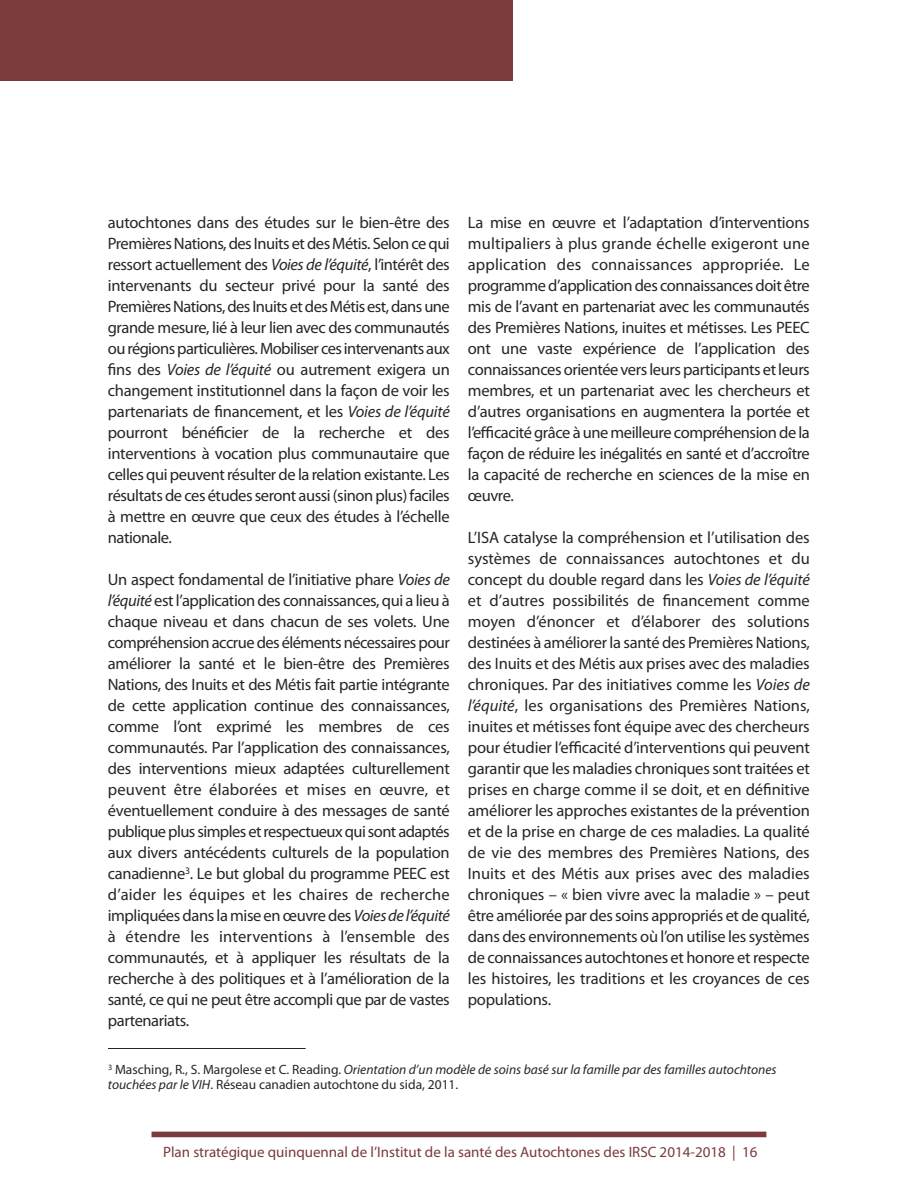
<style>
.page{position:relative;width:918px;height:1188px;background:#fff}
.page>*{position:absolute;margin:0;border:0;box-sizing:border-box;transform-origin:0 0}
.t1{font:16.5px/21px "Myriad Pro";letter-spacing:-.015em;color:#272627;text-align:justify}
.t2{font:15px "Myriad Pro";color:#7a3a3e}
.t3{font:italic 13.5px/15px "Myriad Pro";color:#272627}
.s1{font-style:italic}
.s2{font-style:normal}
</style>
<div class="page">
<div style="left:0;top:0;width:513px;height:81px;background:#7a3a3e"></div>
<div style="left:152px;top:1132px;width:614px;height:5px;background:#7a3a3e"></div>
<hr style="left:108px;top:1048px;width:198px;height:1px;background:#272627">
<p class="t1" style="left:108px;top:214px;width:344px">autochtones dans des études sur le bien-être des Premières Nations, des Inuits et des Métis. Selon ce qui ressort actuellement des <span class="s1">Voies de l’équité</span>, l’intérêt des intervenants du secteur privé pour la santé des Premières Nations, des Inuits et des Métis est, dans une grande mesure, lié à leur lien avec des communautés ou régions particulières. Mobiliser ces intervenants aux fins des <span class="s1">Voies de l’équité</span> ou autrement exigera un changement institutionnel dans la façon de voir les partenariats de financement, et les <span class="s1">Voies de l’équité </span>pourront bénéficier de la recherche et des interventions à vocation plus communautaire que celles qui peuvent résulter de la relation existante. Les résultats de ces études seront aussi (sinon plus) faciles à mettre en œuvre que ceux des études à l’échelle nationale.</p>
<p class="t1" style="left:108px;top:571px;width:344px">Un aspect fondamental de l’initiative phare <span class="s1">Voies de l’équité</span> est l’application des connaissances, qui a lieu à chaque niveau et dans chacun de ses volets. Une compréhension accrue des éléments nécessaires pour améliorer la santé et le bien-être des Premières Nations, des Inuits et des Métis fait partie intégrante de cette application continue des connaissances, comme l’ont exprimé les membres de ces communautés. Par l’application des connaissances, des interventions mieux adaptées culturellement peuvent être élaborées et mises en œuvre, et éventuellement conduire à des messages de santé publique plus simples et respectueux qui sont adaptés aux divers antécédents culturels de la population canadienne<sup>3</sup>. Le but global du programme PEEC est d’aider les équipes et les chaires de recherche impliquées dans la mise en œuvre des <span class="s1">Voiesdel’équité </span>à étendre les interventions à l’ensemble des communautés, et à appliquer les résultats de la recherche à des politiques et à l’amélioration de la santé, ce qui ne peut être accompli que par de vastes partenariats.</p>
<p class="t1" style="left:468px;top:214px;width:344px">La mise en œuvre et l’adaptation d’interventions multipaliers à plus grande échelle exigeront une application des connaissances appropriée. Le programme d’application des connaissances doit être mis de l’avant en partenariat avec les communautés des Premières Nations, inuites et métisses. Les PEEC ont une vaste expérience de l’application des connaissances orientée vers leurs participants et leurs membres, et un partenariat avec les chercheurs et d’autres organisations en augmentera la portée et l’efficacité grâce à une meilleure compréhension de la façon de réduire les inégalités en santé et d’accroître la capacité de recherche en sciences de la mise en œuvre.</p>
<p class="t1" style="left:468px;top:529px;width:344px">L’ISA catalyse la compréhension et l’utilisation des systèmes de connaissances autochtones et du concept du double regard dans les <span class="s1">Voies de l’équité </span>et d’autres possibilités de financement comme moyen d’énoncer et d’élaborer des solutions destinées à améliorer la santé des Premières Nations, des Inuits et des Métis aux prises avec des maladies chroniques. Par des initiatives comme les <span class="s1">Voies de l’équité</span>, les organisations des Premières Nations, inuites et métisses font équipe avec des chercheurs pour étudier l’efficacité d’interventions qui peuvent garantir que les maladies chroniques sont traitées et prises en charge comme il se doit, et en définitive améliorer les approches existantes de la prévention et de la prise en charge de ces maladies. La qualité de vie des membres des Premières Nations, des Inuits et des Métis aux prises avec des maladies chroniques – « bien vivre avec la maladie » – peut être améliorée par des soins appropriés et de qualité, dans des environnements où l’on utilise les systèmes de connaissances autochtones et honore et respecte les histoires, les traditions et les croyances de ces populations.</p>
<p class="t3" style="left:108px;top:1063px;width:670px"><sup>3</sup> <span class="s2">Masching, R., S. Margolese et C. Reading.</span> Orientation d’un modèle de soins basé sur la famille par des familles autochtones touchées par le VIH<span class="s2">. Réseau canadien autochtone du sida, 2011.</span></p>
<p class="t2" style="left:163px;top:1147px;width:596px">Plan stratégique quinquennal de l’Institut de la santé des Autochtones des IRSC 2014-2018 | 16</p>
</div>
